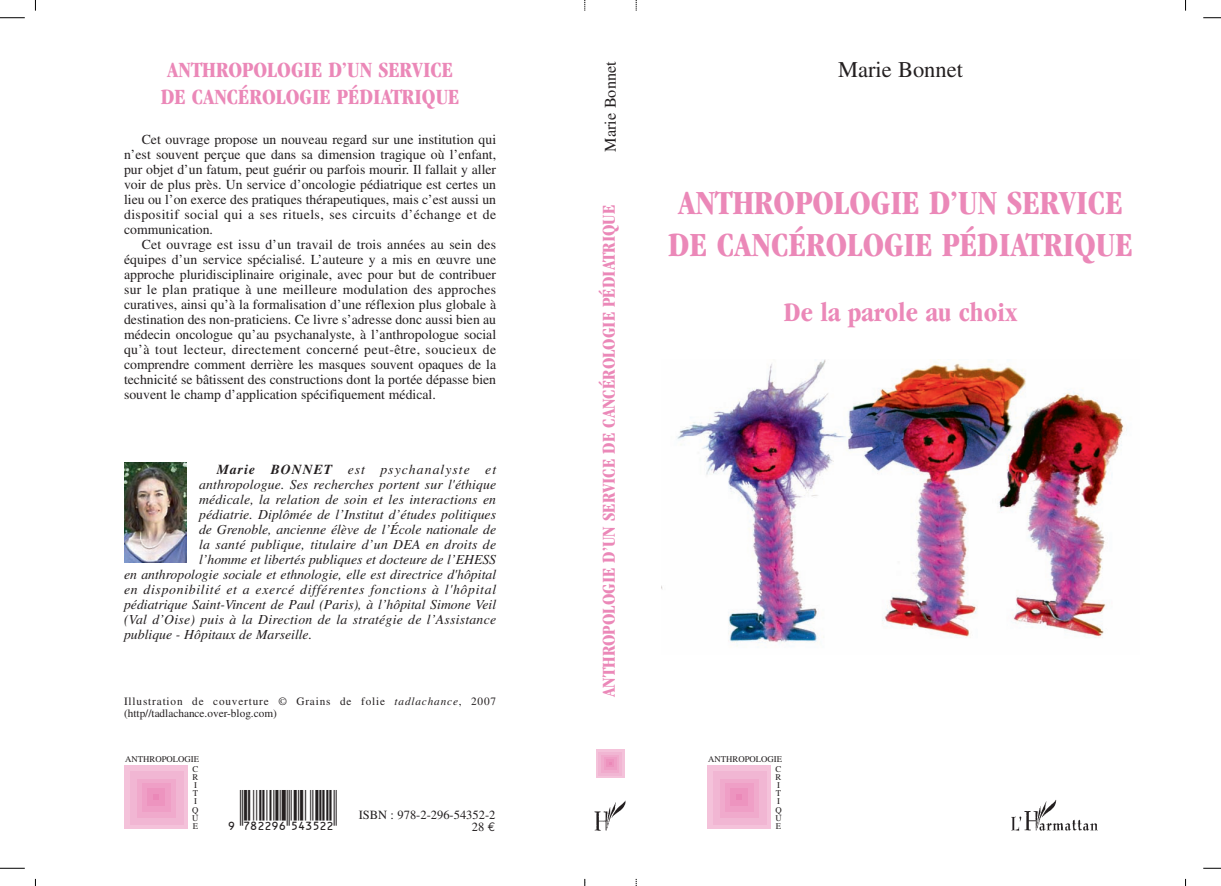
<style>
.page{position:relative;width:1221px;height:886px;background:#fff}
.page>*{position:absolute;margin:0;border:0;box-sizing:border-box;transform-origin:0 0}
.t1{font:40px "Upc Half";color:#231f20}
.t2{font:700 condensed 35px/42px "Garamond";color:#eb88b8}
.t3{font:700 condensed 27.5px "Garamond";color:#eb88b8}
.t4{font:700 condensed 22.5px "Garamond";color:#eb88b8}
.t5{font:22.5px "Times";color:#231f20}
.t6{font:700 condensed 18.75px "Garamond";color:#eb88b8}
.t7{font:16.25px "Times";color:#231f20}
.t8{font:13.75px/15px "Times";color:#231f20;text-align:justify}
.t9{font:italic 13.75px "Times";letter-spacing:.005em;color:#231f20}
.t10{font:italic 13.75px "Times";letter-spacing:.05em;color:#231f20}
.t11{font:italic 13.75px "Times";letter-spacing:.075em;color:#231f20}
.t12{font:12.5px/12.5px "Times";color:#231f20;text-align:right}
.t13{font:11.25px/12.5px "Times";letter-spacing:.075em;color:#231f20}
.t14{font:8.75px/8.1px "Times";color:#231f20;text-align:right}
.s1{font-weight:700}
.s2{font-style:italic}
.s3{font-family:"Euro Mono"}
</style>
<div class="page">
<img style="left:1011px;top:800px;width:87px;height:31px">
<img style="left:594px;top:800px;width:32px;height:30px">
<img style="left:661px;top:359px;width:466px;height:285px">
<div style="left:707px;top:765px;width:64px;height:64px;background:#f4c2da"></div>
<div style="left:713px;top:771px;width:53px;height:54px;background:#f1b6d3"></div>
<div style="left:720px;top:778px;width:39px;height:39px;background:#f0aacc"></div>
<div style="left:725px;top:783px;width:28px;height:29px;background:#ef9fc6"></div>
<div style="left:730px;top:788px;width:18px;height:18px;background:#ed94bf"></div>
<svg style="left:736px;top:795px;width:6px;height:5px"></svg>
<div style="left:124px;top:765px;width:64px;height:64px;background:#f4c2da"></div>
<div style="left:130px;top:771px;width:53px;height:54px;background:#f1b6d3"></div>
<div style="left:137px;top:778px;width:39px;height:39px;background:#f0aacc"></div>
<div style="left:142px;top:783px;width:29px;height:29px;background:#ef9fc6"></div>
<div style="left:147px;top:788px;width:18px;height:18px;background:#ed94bf"></div>
<svg style="left:154px;top:795px;width:5px;height:5px"></svg>
<div style="left:596px;top:749px;width:28px;height:28px;background:#f4c2da"></div>
<div style="left:598px;top:752px;width:24px;height:23px;background:#f1b6d3"></div>
<div style="left:601px;top:755px;width:18px;height:17px;background:#f0aacc"></div>
<div style="left:604px;top:757px;width:12px;height:13px;background:#ef9fc6"></div>
<div style="left:606px;top:759px;width:8px;height:8px;background:#ed94bf"></div>
<svg style="left:0;top:18px;width:25px;height:1px"></svg>
<svg style="left:0;top:868px;width:25px;height:1px"></svg>
<svg style="left:1203px;top:18px;width:18px;height:1px"></svg>
<svg style="left:1203px;top:868px;width:18px;height:1px"></svg>
<img style="left:124px;top:463px;width:63px;height:100px">
<p class="t7" style="left:605px;top:152px;width:92px;rotate:-90deg">Marie Bonnet</p>
<h3 class="t4" style="left:167px;top:61px;width:287px">ANTHROPOLOGIE D’UN SERVICE</h3>
<h3 class="t5" style="left:838px;top:62px;width:126px">Marie Bonnet</h3>
<h3 class="t4" style="left:161px;top:88px;width:300px">DE CANCÉROLOGIE PÉDIATRIQUE</h3>
<p class="t8" style="left:124px;top:133px;width:374px;text-indent:18px">Cet ouvrage propose un nouveau regard sur une institution qui n’est souvent perçue que dans sa dimension tragique où l’enfant, pur objet d’un fatum, peut guérir ou parfois mourir. Il fallait y aller voir de plus près. Un service d’oncologie pédiatrique est certes un lieu ou l’on exerce des pratiques thérapeutiques, mais c’est aussi un dispositif social qui a ses rituels, ses circuits d’échange et de communication.</p>
<p class="t8" style="left:124px;top:238px;width:374px;text-indent:18px">Cet ouvrage est issu d’un travail de trois années au sein des équipes d’un service spécialisé. L’auteure y a mis en œuvre une approche pluridisciplinaire originale, avec pour but de contribuer sur le plan pratique à une meilleure modulation des approches curatives, ainsi qu’à la formalisation d’une réflexion plus globale à destination des non-praticiens. Ce livre s’adresse donc aussi bien au médecin oncologue qu’au psychanalyste, à l’anthropologue social qu’à tout lecteur, directement concerné peut-être, soucieux de comprendre comment derrière les masques souvent opaques de la technicité se bâtissent des constructions dont la portée dépasse bien souvent le champ d’application spécifiquement médical.</p>
<h2 class="t2" style="left:668px;top:185px;width:466px">ANTHROPOLOGIE D’UN SERVICE<br>DE CANCÉROLOGIE PÉDIATRIQUE</h2>
<h3 class="t3" style="left:784px;top:302px;width:235px">De la parole au choix</h3>
<h3 class="t6" style="left:602px;top:697px;width:494px;rotate:-90deg">ANTHROPOLOGIE D’UN SERVICE DE CANCÉROLOGIE PÉDIATRIQUE</h3>
<p class="t11" style="left:217px;top:464px;width:281px"><span class="s1">Marie BONNET</span> est psychanalyste et</p>
<p class="t9" style="left:199px;top:479px;width:299px">anthropologue. Ses recherches portent sur l'éthique</p>
<p class="t9" style="left:199px;top:494px;width:299px">médicale, la relation de soin et les interactions en</p>
<p class="t9" style="left:199px;top:509px;width:299px">pédiatrie. Diplômée de l’Institut d’études politiques</p>
<p class="t9" style="left:199px;top:524px;width:298px">de Grenoble, ancienne élève de l’École nationale de</p>
<p class="t9" style="left:199px;top:539px;width:299px">la santé publique, titulaire d’un DEA en droits de</p>
<p class="t9" style="left:199px;top:554px;width:299px">l’homme et libertés publiques et docteure de l’EHESS</p>
<p class="t9" style="left:124px;top:569px;width:374px">en anthropologie sociale et ethnologie, elle est directrice d'hôpital</p>
<p class="t10" style="left:124px;top:584px;width:374px">en disponibilité et a exercé différentes fonctions à l'hôpital</p>
<p class="t9" style="left:124px;top:599px;width:374px">pédiatrique Saint-Vincent de Paul (Paris), à l’hôpital Simone Veil</p>
<p class="t9" style="left:124px;top:614px;width:373px">(Val d’Oise) puis à la Direction de la stratégie de l’Assistance</p>
<p class="t9" style="left:124px;top:629px;width:190px">publique - Hôpitaux de Marseille.</p>
<p class="t13" style="left:124px;top:696px;width:374px">Illustration de couverture © Grains de folie <span class="s2">tadlachance</span>, 2007 (http//tadlachance.over-blog.com)</p>
<p class="t14" style="left:125px;top:755px;width:75px;line-height:10.1px">ANTHROPOLOGIE<br>C</p>
<p class="t14" style="left:192px;top:774px;width:8px;text-align:left">R<br>I<br>T<br>I<br>Q<br>U<br>E</p>
<h1 class="t1" style="left:229px;top:793px;width:116px">™xHSMCTGy543522z</h1>
<p class="t12" style="left:359px;top:809px;width:138px">ISBN : 978-2-296-54352-2<br>28 <span class="s3">€</span></p>
<p class="t14" style="left:708px;top:755px;width:75px;line-height:10.1px">ANTHROPOLOGIE<br>C</p>
<p class="t14" style="left:775px;top:774px;width:8px;text-align:left">R<br>I<br>T<br>I<br>Q<br>U<br>E</p>
</div>
